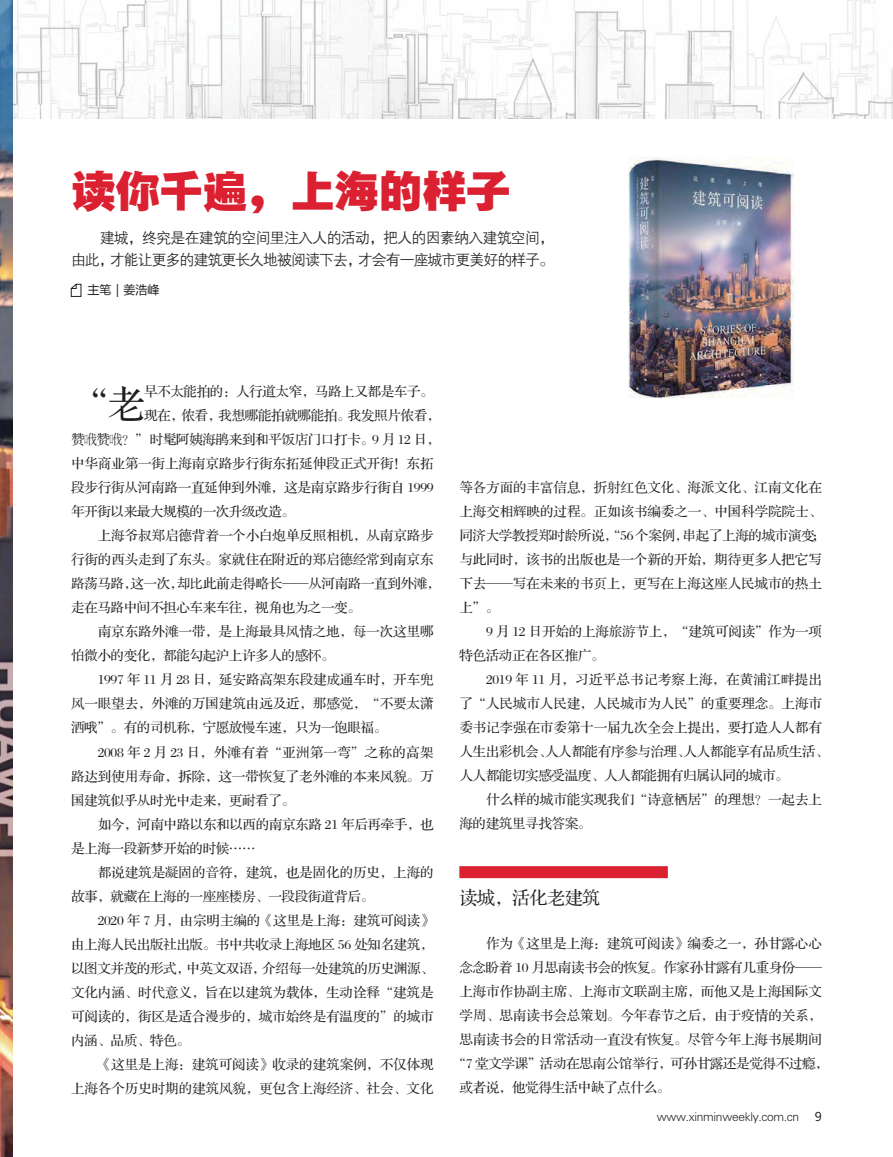
<style>
.page{position:relative;width:893px;height:1157px;background:#fff}
.page>*{position:absolute;margin:0;border:0;box-sizing:border-box;transform-origin:0 0}
.t1{font:45px "FZYDTHJW GB1 0";letter-spacing:-.025em;color:#da2031}
.t2{font:37.5px "FZS3 JW GB1 0";color:#231f20}
.t3{font:18px "FZS3 K GBK1 0";letter-spacing:-.025em;color:#231f20}
.t4{font:15px/22.5px "FZZDXJW GB1 0";letter-spacing:-.07em;color:#231f20}
.t5{font:13.5px "FZS3 JW GB1 0";letter-spacing:-.005em;color:#231f20}
.t6{font:13.5px "FZS3 JW GB1 0";letter-spacing:-.025em;color:#231f20}
.t7{font:13.5px "FZS3 JW GB1 0";letter-spacing:.02em;color:#231f20}
.t8{font:13.5px "FZS3 JW GB1 0";letter-spacing:.025em;color:#231f20}
.t9{font:12px "FZXH1 JW GB1 0";letter-spacing:-.025em;color:#231f20}
.t10{font:12px "Microsoft Ya Hei";color:#231f20}
.s1{font-family:"FZS3 K GBK1 0"}
</style>
<div class="page">
<img style="left:13px;top:0;width:880px;height:119px">
<div style="left:459px;top:866px;width:209px;height:12px;background:#da2031"></div>
<img style="left:0;top:0;width:13px;height:1157px">
<svg style="left:71px;top:284px;width:10px;height:13px"></svg>
<img style="left:629px;top:157px;width:165px;height:240px">
<p class="t1" style="left:71px;top:167px;width:441px">读你千遍，上海的样子</p>
<p class="t4" style="left:71px;top:226px;width:485px">　　建城，终究是在建筑的空间里注入人的活动，把人的因素纳入建筑空间，由此，才能让更多的建筑更长久地被阅读下去，才会有一座城市更美好的样子。</p>
<p class="t10" style="left:87px;top:281px;width:73px">主笔｜姜浩峰</p>
<p class="t2" style="left:71px;top:384px;width:76px">“老</p>
<p class="t6" style="left:144px;top:385px;width:291px">早不太能拍的：人行道太窄，马路上又都是车子。</p>
<p class="t6" style="left:144px;top:409px;width:298px">现在，侬看，我想哪能拍就哪能拍。我发照片侬看，</p>
<p class="t6" style="left:71px;top:433px;width:371px">赞<span class="s1">口伐</span>赞<span class="s1">口伐</span>？” 时髦阿姨海鹃来到和平饭店门口打卡。9 月 12 日，</p>
<p class="t5" style="left:71px;top:457px;width:364px">中华商业第一街上海南京路步行街东拓延伸段正式开街！东拓</p>
<p class="t5" style="left:71px;top:481px;width:364px">段步行街从河南路一直延伸到外滩，这是南京路步行街自 1999</p>
<p class="t6" style="left:71px;top:505px;width:226px">年开街以来最大规模的一次升级改造。</p>
<p class="t5" style="left:98px;top:529px;width:337px">上海爷叔郑启德背着一个小白炮单反照相机，从南京路步</p>
<p class="t5" style="left:71px;top:553px;width:364px">行街的西头走到了东头。家就住在附近的郑启德经常到南京东</p>
<p class="t6" style="left:71px;top:577px;width:371px">路荡马路，这一次，却比此前走得略长——从河南路一直到外滩，</p>
<p class="t6" style="left:71px;top:601px;width:291px">走在马路中间不担心车来车往，视角也为之一变。</p>
<p class="t5" style="left:98px;top:625px;width:337px">南京东路外滩一带，是上海最具风情之地，每一次这里哪</p>
<p class="t6" style="left:71px;top:649px;width:265px">怕微小的变化，都能勾起沪上许多人的感怀。</p>
<p class="t5" style="left:98px;top:673px;width:337px">1997 年 11 月 28 日，延安路高架东段建成通车时，开车兜</p>
<p class="t5" style="left:71px;top:697px;width:364px">风一眼望去，外滩的万国建筑由远及近，那感觉，“不要太潇</p>
<p class="t6" style="left:71px;top:721px;width:318px">洒哦”。有的司机称，宁愿放慢车速，只为一饱眼福。</p>
<p class="t8" style="left:98px;top:745px;width:337px">2008 年 2 月 23 日，外滩有着“亚洲第一弯”之称的高架</p>
<p class="t5" style="left:71px;top:769px;width:364px">路达到使用寿命，拆除，这一带恢复了老外滩的本来风貌。万</p>
<p class="t6" style="left:71px;top:793px;width:226px">国建筑似乎从时光中走来，更耐看了。</p>
<p class="t6" style="left:98px;top:817px;width:337px">如今，河南中路以东和以西的南京东路 21 年后再牵手，也</p>
<p class="t6" style="left:71px;top:841px;width:186px">是上海一段新梦开始的时候……</p>
<p class="t5" style="left:98px;top:865px;width:337px">都说建筑是凝固的音符，建筑，也是固化的历史，上海的</p>
<p class="t6" style="left:71px;top:889px;width:305px">故事，就藏在上海的一座座楼房、一段段街道背后。</p>
<p class="t5" style="left:98px;top:913px;width:337px">2020 年 7 月，由宗明主编的《这里是上海：建筑可阅读》</p>
<p class="t6" style="left:71px;top:937px;width:364px">由上海人民出版社出版。书中共收录上海地区 56 处知名建筑，</p>
<p class="t6" style="left:71px;top:961px;width:364px">以图文并茂的形式，中英文双语，介绍每一处建筑的历史渊源、</p>
<p class="t5" style="left:71px;top:985px;width:364px">文化内涵、时代意义，旨在以建筑为载体，生动诠释“建筑是</p>
<p class="t5" style="left:71px;top:1009px;width:364px">可阅读的，街区是适合漫步的，城市始终是有温度的”的城市</p>
<p class="t5" style="left:71px;top:1033px;width:120px">内涵、品质、特色。</p>
<p class="t5" style="left:98px;top:1057px;width:337px">《这里是上海：建筑可阅读》收录的建筑案例，不仅体现</p>
<p class="t5" style="left:71px;top:1081px;width:364px">上海各个历史时期的建筑风貌，更包含上海经济、社会、文化</p>
<p class="t5" style="left:459px;top:480px;width:364px">等各方面的丰富信息，折射红色文化、海派文化、江南文化在</p>
<p class="t5" style="left:459px;top:504px;width:364px">上海交相辉映的过程。正如该书编委之一、中国科学院院士、</p>
<p class="t6" style="left:459px;top:528px;width:367px">同济大学教授郑时龄所说，“56 个案例，串起了上海的城市演变；</p>
<p class="t5" style="left:459px;top:552px;width:364px">与此同时，该书的出版也是一个新的开始，期待更多人把它写</p>
<p class="t5" style="left:459px;top:576px;width:364px">下去——写在未来的书页上，更写在上海这座人民城市的热土</p>
<p class="t5" style="left:459px;top:600px;width:41px">上”。</p>
<p class="t5" style="left:486px;top:624px;width:337px">9 月 12 日开始的上海旅游节上，“建筑可阅读”作为一项</p>
<p class="t6" style="left:459px;top:648px;width:147px">特色活动正在各区推广。</p>
<p class="t7" style="left:486px;top:672px;width:337px">2019 年 11 月，习近平总书记考察上海，在黄浦江畔提出</p>
<p class="t5" style="left:459px;top:696px;width:364px">了“人民城市人民建，人民城市为人民”的重要理念。上海市</p>
<p class="t5" style="left:459px;top:720px;width:364px">委书记李强在市委第十一届九次全会上提出，要打造人人都有</p>
<p class="t6" style="left:459px;top:744px;width:371px">人生出彩机会、人人都能有序参与治理、人人都能享有品质生活、</p>
<p class="t6" style="left:459px;top:768px;width:331px">人人都能切实感受温度、人人都能拥有归属认同的城市。</p>
<p class="t5" style="left:486px;top:792px;width:337px">什么样的城市能实现我们“诗意栖居”的理想？一起去上</p>
<p class="t6" style="left:459px;top:816px;width:133px">海的建筑里寻找答案。</p>
<p class="t3" style="left:459px;top:888px;width:142px">读城，活化老建筑</p>
<p class="t5" style="left:486px;top:936px;width:337px">作为《这里是上海：建筑可阅读》编委之一，孙甘露心心</p>
<p class="t6" style="left:459px;top:960px;width:364px">念念盼着 10 月思南读书会的恢复。作家孙甘露有几重身份——</p>
<p class="t5" style="left:459px;top:984px;width:364px">上海市作协副主席、上海市文联副主席，而他又是上海国际文</p>
<p class="t5" style="left:459px;top:1008px;width:364px">学周、思南读书会总策划。今年春节之后，由于疫情的关系，</p>
<p class="t5" style="left:459px;top:1032px;width:364px">思南读书会的日常活动一直没有恢复。尽管今年上海书展期间</p>
<p class="t6" style="left:453px;top:1056px;width:378px">“7 堂文学课”活动在思南公馆举行，可孙甘露还是觉得不过瘾，</p>
<p class="t6" style="left:459px;top:1080px;width:212px">或者说，他觉得生活中缺了点什么。</p>
<p class="t9" style="left:657px;top:1109px;width:144px">www.xinminweekly.com.cn</p>
<p class="t10" style="left:815px;top:1108px;width:9px">9</p>
</div>
